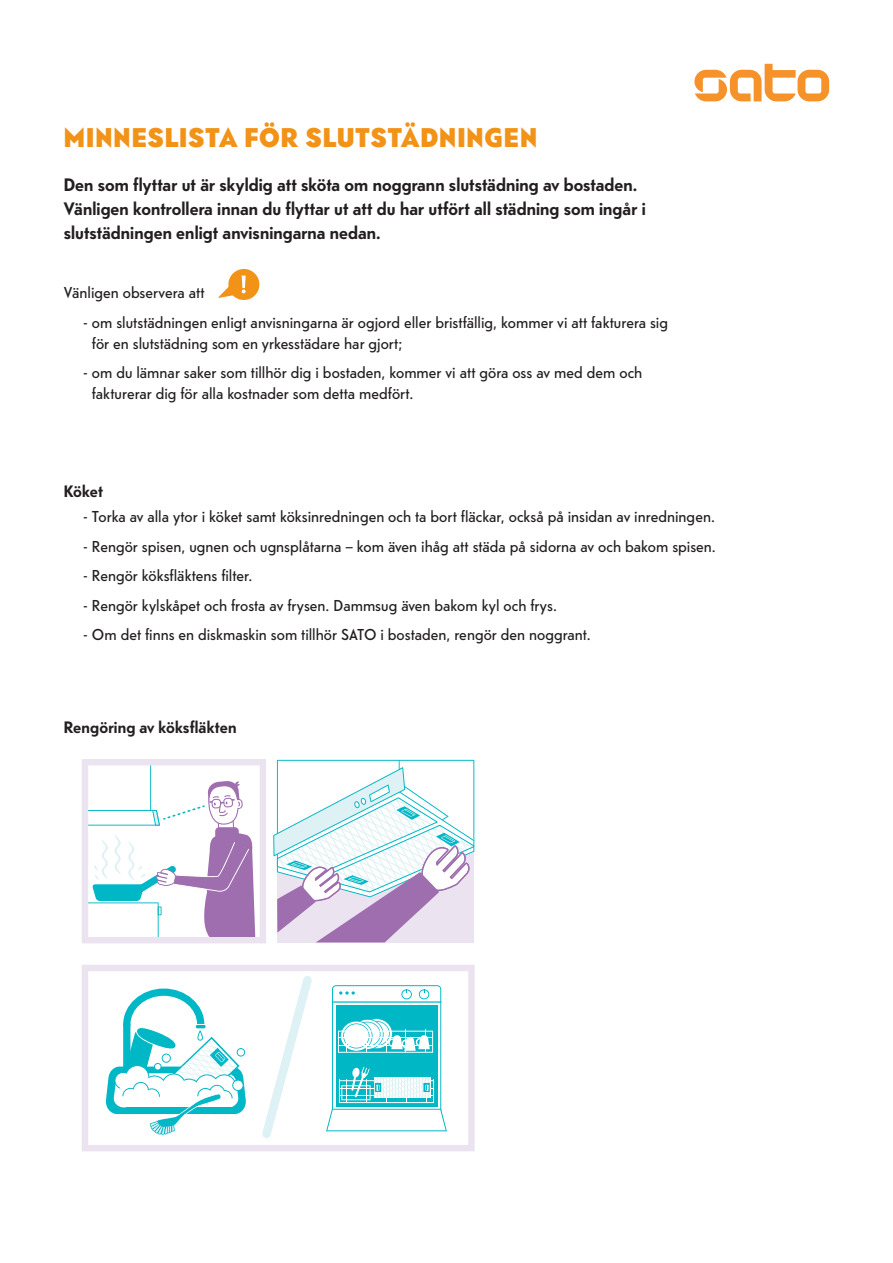
<style>
.page{position:relative;width:893px;height:1263px;background:#fff}
.page>*{position:absolute;margin:0;border:0;box-sizing:border-box;transform-origin:0 0}
.Heading_1__Telefon_black__20_24{font:900 27px "Telefon";letter-spacing:.03em;color:#f29318}
.Ingressi__Telefon_bold_12_16{font:700 18px/24px "Telefon";letter-spacing:.005em;color:#231f20}
.Heading_3__Telefon_bold__11_12copy{font:700 16.5px "Telefon";letter-spacing:.005em;color:#231f20}
.Leipis__luettelo__Telefon_10_5_14_copy{font:15.75px/21px "Telefon";color:#231f20}
.Leipis__Telefon_10_5_14{font:15.75px "Telefon";color:#231f20}
</style>
<div class="page">
<svg style="left:82px;top:759px;width:184px;height:185px"></svg>
<svg style="left:273px;top:760px;width:202px;height:182px"></svg>
<svg style="left:82px;top:965px;width:393px;height:186px"></svg>
<svg style="left:262px;top:975px;width:50px;height:163px"></svg>
<svg style="left:326px;top:985px;width:121px;height:146px"></svg>
<div style="left:138px;top:1114px;width:76px;height:23px;background:#fff"></div>
<svg style="left:105px;top:988px;width:142px;height:147px"></svg>
<svg style="left:218px;top:269px;width:42px;height:31px"></svg>
<svg style="left:694px;top:64px;width:135px;height:37px"></svg>
<p class="Heading_1__Telefon_black__20_24" style="left:64px;top:120px;width:475px">MINNESLISTA FÖR SLUTSTÄDNINGEN</p>
<p class="Ingressi__Telefon_bold_12_16" style="left:64px;top:173px;width:583px">Den som flyttar ut är skyldig att sköta om noggrann slutstädning av bostaden.<br>Vänligen kontrollera innan du flyttar ut att du har utfört all städning som ingår i slutstädningen enligt anvisningarna nedan.</p>
<p class="Leipis__Telefon_10_5_14" style="left:64px;top:282px;width:142px">Vänligen observera att</p>
<p class="Leipis__luettelo__Telefon_10_5_14_copy" style="left:92px;top:311px;width:578px;text-indent:-9px">- om slutstädningen enligt anvisningarna är ogjord eller bristfällig, kommer vi att fakturera sig för en slutstädning som en yrkesstädare har gjort;</p>
<p class="Leipis__luettelo__Telefon_10_5_14_copy" style="left:92px;top:362px;width:552px;text-indent:-9px">- om du lämnar saker som tillhör dig i bostaden, kommer vi att göra oss av med dem och fakturerar dig för alla kostnader som detta medfört.</p>
<p class="Heading_3__Telefon_bold__11_12copy" style="left:64px;top:481px;width:41px">Köket</p>
<p class="Leipis__luettelo__Telefon_10_5_14_copy" style="left:83px;top:506px;width:633px">- Torka av alla ytor i köket samt köksinredningen och ta bort fläckar, också på insidan av inredningen.</p>
<p class="Leipis__luettelo__Telefon_10_5_14_copy" style="left:83px;top:536px;width:634px">- Rengör spisen, ugnen och ugnsplåtarna – kom även ihåg att städa på sidorna av och bakom spisen.</p>
<p class="Leipis__luettelo__Telefon_10_5_14_copy" style="left:83px;top:565px;width:171px">- Rengör köksfläktens filter.</p>
<p class="Leipis__luettelo__Telefon_10_5_14_copy" style="left:83px;top:595px;width:475px">- Rengör kylskåpet och frosta av frysen. Dammsug även bakom kyl och frys.</p>
<p class="Leipis__luettelo__Telefon_10_5_14_copy" style="left:83px;top:624px;width:509px">- Om det finns en diskmaskin som tillhör SATO i bostaden, rengör den noggrant.</p>
<p class="Heading_3__Telefon_bold__11_12copy" style="left:64px;top:717px;width:174px">Rengöring av köksfläkten</p>
</div>
